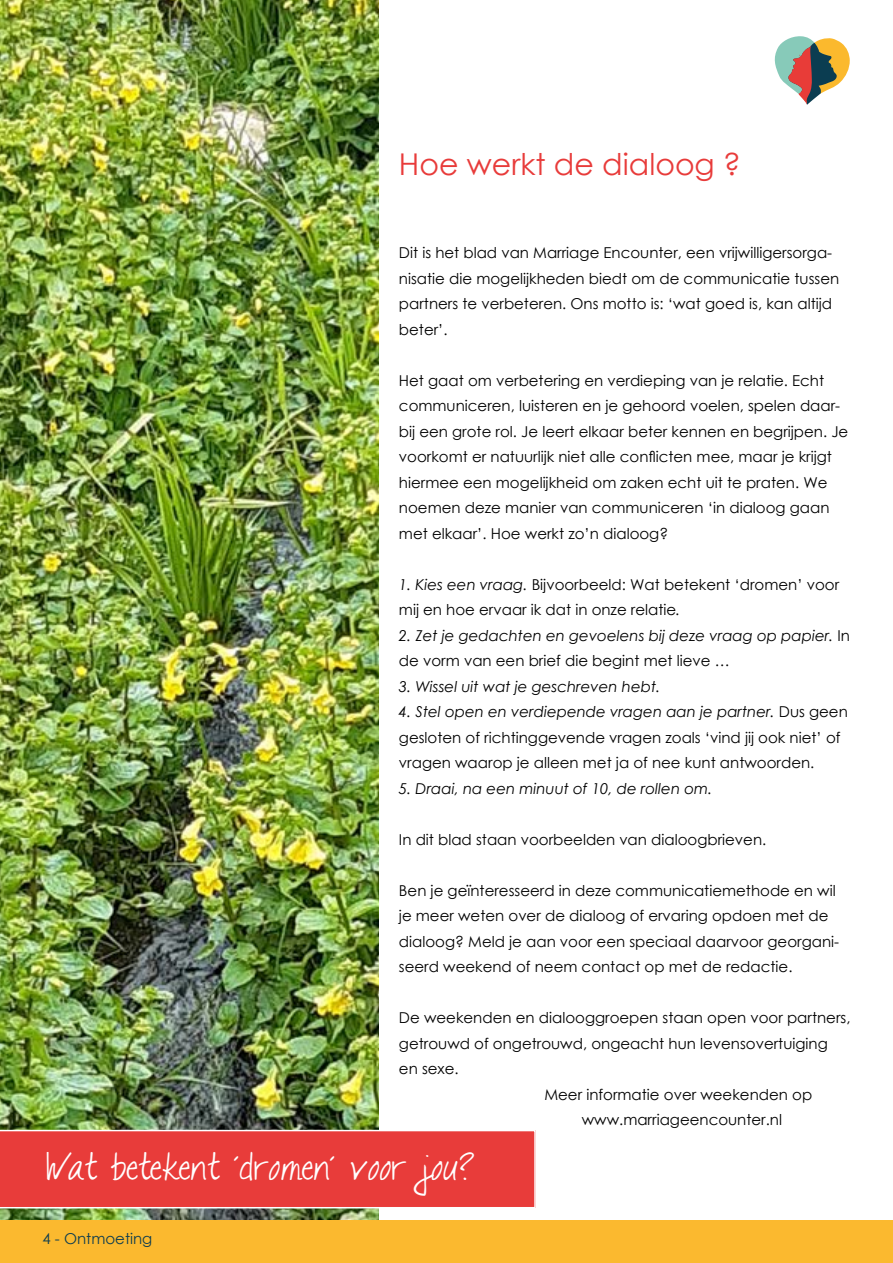
<style>
.page{position:relative;width:893px;height:1263px;background:#fff}
.page>*{position:absolute;margin:0;border:0;box-sizing:border-box;transform-origin:0 0}
.t1{font:35.1px "Talkingtothe Moon";color:#fff}
.t2{font:30px "Century Gothic";color:#e83b3a}
.t3{font:15px/25.5px "Century Gothic";color:#000}
.t4{font:italic 15px/25.5px "Century Gothic";color:#000}
.t5{font:15px "Century Gothic";color:#0e3d4f}
.s1{font-style:italic}
.s2{font-style:normal}
</style>
<div class="page">
<svg style="left:774px;top:36px;width:76px;height:69px"></svg>
<img style="left:0;top:0;width:378px;height:1220px">
<div style="left:0;top:1130px;width:536px;height:78px;background:#e83c3a"></div>
<div style="left:0;top:1220px;width:893px;height:43px;background:#fbb92f"></div>
<h2 class="t2" style="left:399px;top:152px;width:343px">Hoe werkt de dialoog ?</h2>
<p class="t3" style="left:399px;top:241px;width:442px">Dit is het blad van Marriage Encounter, een vrijwilligersorga&shy;nisatie die mogelijkheden biedt om de communicatie tussen partners te verbeteren. Ons motto is: ‘wat goed is, kan altijd beter’.</p>
<p class="t3" style="left:399px;top:368px;width:451px">Het gaat om verbetering en verdieping van je relatie. Echt communiceren, luisteren en je gehoord voelen, spelen daar&shy;bij een grote rol. Je leert elkaar beter kennen en begrijpen. Je voorkomt er natuurlijk niet alle conflicten mee, maar je krijgt hiermee een mogelijkheid om zaken echt uit te praten. We noemen deze manier van communiceren ‘in dialoog gaan met elkaar’. Hoe werkt zo’n dialoog?</p>
<p class="t3" style="left:399px;top:572px;width:442px"><span class="s1">1. Kies een vraag.</span> Bijvoorbeeld: Wat betekent ‘dromen’ voor mij en hoe ervaar ik dat in onze relatie<span class="s1">.</span></p>
<p class="t4" style="left:399px;top:624px;width:453px">2. Zet je gedachten en gevoelens bij deze vraag op papier. <span class="s2">In de vorm van een brief die begint met lieve …</span></p>
<p class="t4" style="left:399px;top:675px;width:263px">3. Wissel uit wat je geschreven hebt.</p>
<p class="t3" style="left:399px;top:700px;width:450px"><span class="s1">4. Stel open en verdiepende vragen aan je partner.</span> Dus geen gesloten of richtinggevende vragen zoals ‘vind jij ook niet’ of vragen waarop je alleen met ja of nee kunt antwoorden.</p>
<p class="t4" style="left:399px;top:777px;width:315px">5. Draai, na een minuut of 10, de rollen om.</p>
<p class="t3" style="left:399px;top:827px;width:369px">In dit blad staan voorbeelden van dialoogbrieven.</p>
<p class="t3" style="left:399px;top:878px;width:442px">Ben je geïnteresseerd in deze communicatiemethode en wil je meer weten over de dialoog of ervaring opdoen met de dialoog? Meld je aan voor een speciaal daarvoor georgani&shy;seerd weekend of neem contact op met de redactie.</p>
<p class="t3" style="left:399px;top:1006px;width:453px">De weekenden en dialooggroepen staan open voor partners,</p>
<p class="t3" style="left:399px;top:1031px;width:430px">getrouwd of ongetrouwd, ongeacht hun levensovertuiging</p>
<p class="t3" style="left:399px;top:1057px;width:61px">en sexe.</p>
<p class="t3" style="left:544px;top:1082px;width:269px">Meer informatie over weekenden op</p>
<p class="t3" style="left:582px;top:1108px;width:202px">www.marriageencounter.nl</p>
<h1 class="t1" style="left:46px;top:1151px;width:430px">Wat betekent ´dromen´ voor jou?</h1>
<p class="t5" style="left:43px;top:1232px;width:111px">4 - Ontmoeting</p>
</div>
